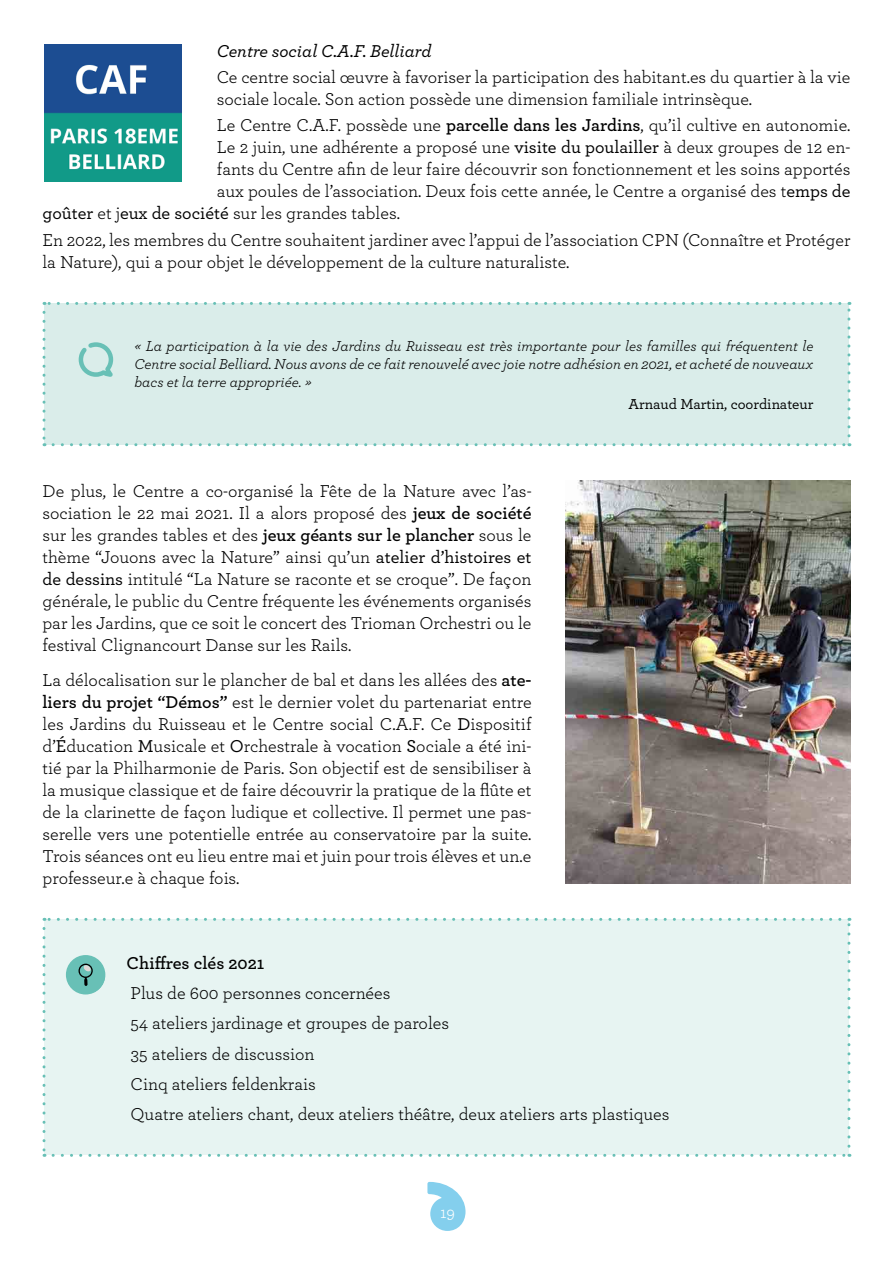
<style>
.page{position:relative;width:893px;height:1263px;background:#fff}
.page>*{position:absolute;margin:0;border:0;box-sizing:border-box;transform-origin:0 0}
.t1{font:18px/22px "Archer Pro";color:#000}
.t2{font:italic 500 18px "Archer Pro";color:#000}
.t3{font:600 18px "Archer Pro";color:#000}
.t4{font:16.5px "Archer Pro";color:#fff}
.t5{font:italic 15px/18px "Archer Pro";color:#000;text-align:justify}
.t6{font:500 15px "Archer Pro";color:#000}
.s1{font-weight:600}
.s2{font-weight:500}
</style>
<div class="page">
<svg style="left:427px;top:1182px;width:38px;height:49px"></svg>
<div style="left:435px;top:1205px;width:25px;height:13px;background:#84cfed"></div>
<img style="left:44px;top:44px;width:137px;height:137px">
<div style="left:44px;top:303px;width:805px;height:142px;background:#daedea"></div>
<svg style="left:43px;top:312px;width:3px;height:134px"></svg>
<svg style="left:53px;top:443px;width:797px;height:3px"></svg>
<svg style="left:847px;top:302px;width:3px;height:134px"></svg>
<svg style="left:44px;top:302px;width:796px;height:3px"></svg>
<svg style="left:78px;top:342px;width:36px;height:35px"></svg>
<img style="left:566px;top:480px;width:284px;height:404px">
<div style="left:44px;top:919px;width:805px;height:236px;background:#e7f4f2"></div>
<svg style="left:43px;top:928px;width:3px;height:229px"></svg>
<svg style="left:53px;top:1154px;width:797px;height:3px"></svg>
<svg style="left:847px;top:918px;width:3px;height:228px"></svg>
<svg style="left:44px;top:918px;width:796px;height:3px"></svg>
<div style="left:66px;top:955px;width:39px;height:39px;background:#68c0b6;border-radius:50%"></div>
<svg style="left:78px;top:963px;width:27px;height:29px"></svg>
<p class="t2" style="left:217px;top:38px;width:216px">Centre social C.A.F. Belliard</p>
<p class="t1" style="left:217px;top:65px;width:635px">Ce centre social œuvre à favoriser la participation des habitant.es du quartier à la vie sociale locale. Son action possède une dimension familiale intrinsèque.</p>
<p class="t1" style="left:217px;top:114px;width:635px">Le Centre C.A.F. possède une <span class="s1">parcelle dans les Jardins</span>, qu’il cultive en autonomie.</p>
<p class="t1" style="left:217px;top:136px;width:635px">Le 2 juin, une adhérente a proposé une <span class="s2">visite du poulailler</span> à deux groupes de 12 en-</p>
<p class="t1" style="left:217px;top:158px;width:635px">fants du Centre afin de leur faire découvrir son fonctionnement et les soins apportés</p>
<p class="t1" style="left:217px;top:180px;width:635px">aux poules de l’association. Deux fois cette année, le Centre a organisé des t<span class="s2">emps de</span></p>
<p class="t1" style="left:43px;top:202px;width:359px"><span class="s2">goûter</span> et j<span class="s2">eux de société</span> sur les grandes tables.</p>
<p class="t1" style="left:43px;top:228px;width:809px">En 2022, les membres du Centre souhaitent jardiner avec l’appui de l’association CPN (Connaître et Protéger la Nature), qui a pour objet le développement de la culture naturaliste.</p>
<p class="t5" style="left:134px;top:336px;width:681px">« La participation à la vie des Jardins du Ruisseau est très importante pour les familles qui fréquentent le Centre social Belliard. Nous avons de ce fait renouvelé avec joie notre adhésion en 2021, et acheté de nouveaux bacs et la terre appropriée. »</p>
<p class="t6" style="left:628px;top:393px;width:186px">Arnaud Martin, coordinateur</p>
<p class="t1" style="left:43px;top:479px;width:491px;text-align:justify">De plus, le Centre a co-organisé la Fête de la Nature avec l’as&shy;sociation le 22 mai 2021. Il a alors proposé des <span class="s1">jeux de société </span>sur les grandes tables et des <span class="s1">jeux géants sur le plancher</span> sous le thème “Jouons avec la Nature” ainsi qu’un <span class="s2">atelier d’histoires et de dessins</span> intitulé “La Nature se raconte et se croque”. De façon générale, le public du Centre fréquente les événements organisés par les Jardins, que ce soit le concert des Trioman Orchestri ou le festival Clignancourt Danse sur les Rails.</p>
<p class="t1" style="left:43px;top:668px;width:491px;text-align:justify">La délocalisation sur le plancher de bal et dans les allées des <span class="s1">ate&shy;liers du projet “Démos”</span> est le dernier volet du partenariat entre les Jardins du Ruisseau et le Centre social C.A.F. Ce <span class="s2">D</span>ispositif d’<span class="s2">É</span>ducation <span class="s2">M</span>usicale et <span class="s2">O</span>rchestrale à vocation <span class="s2">S</span>ociale a été ini&shy;tié par la Philharmonie de Paris. Son objectif est de sensibiliser à la musique classique et de faire découvrir la pratique de la flûte et de la clarinette de façon ludique et collective. Il permet une pas&shy;serelle vers une potentielle entrée au conservatoire par la suite.<br>Trois séances ont eu lieu entre mai et juin pour trois élèves et un.e professeur.e à chaque fois.</p>
<p class="t3" style="left:127px;top:950px;width:139px">Chiffres clés 2021</p>
<p class="t1" style="left:131px;top:977px;width:540px;line-height:30.2px">Plus de 600 personnes concernées<br>54 ateliers jardinage et groupes de paroles<br>35 ateliers de discussion<br>Cinq ateliers feldenkrais<br>Quatre ateliers chant, deux ateliers théâtre, deux ateliers arts plastiques</p>
<p class="t4" style="left:440px;top:1201px;width:16px">19</p>
</div>
